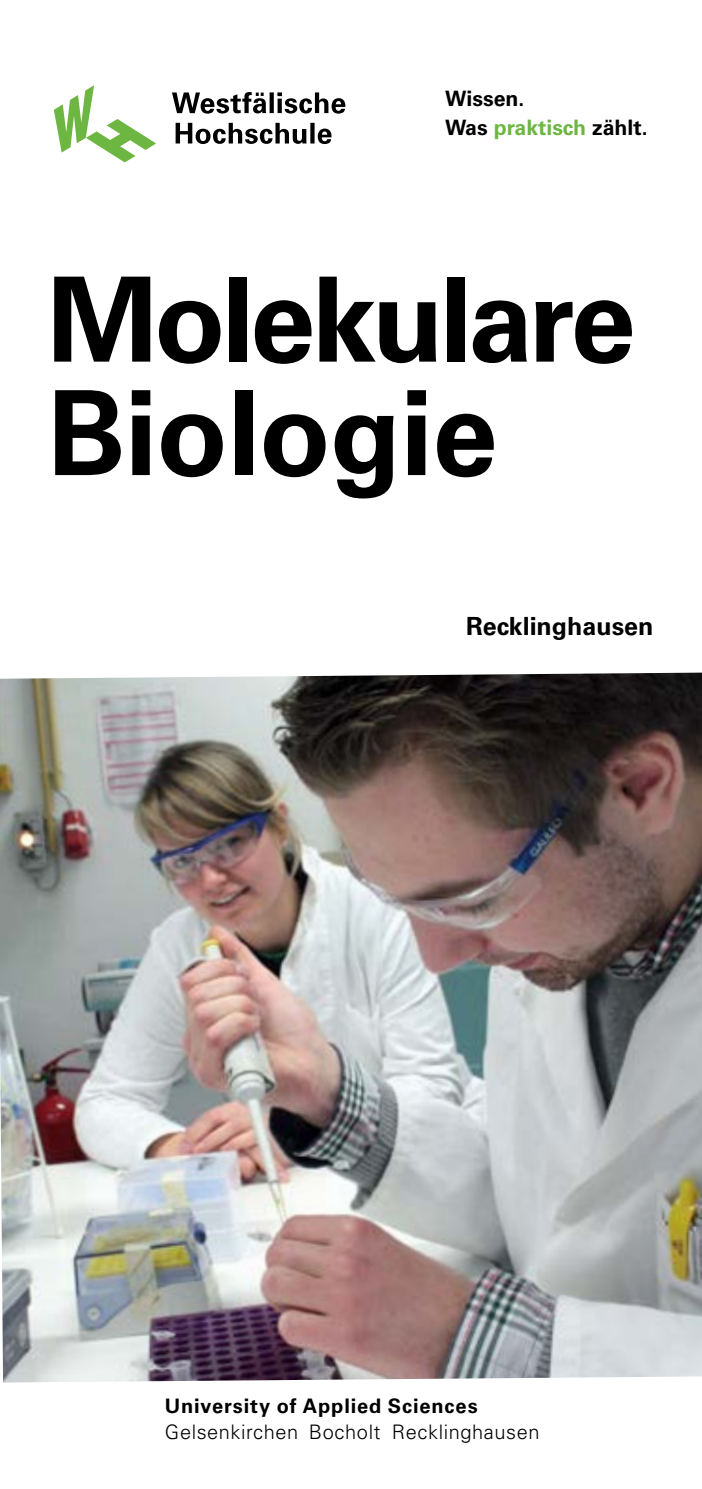
<style>
.page{position:relative;width:702px;height:1489px;background:#fff}
.page>*{position:absolute;margin:0;border:0;box-sizing:border-box;transform-origin:0 0}
.t1{font:700 117.5px/113.5px "Univers LT Std";letter-spacing:-.035em;color:#000}
.t2{font:700 25px "Univers LT Std";color:#000}
.t3{font:700 21.25px/28.2px "Univers LT Std";color:#000}
.t4{font:300 20px "Univers LT Std";letter-spacing:.03em;color:#000}
.t5{font:700 20px "Univers LT Std";letter-spacing:.045em;color:#000}
.s1{color:#6cb641}
</style>
<div class="page">
<img style="left:0;top:672px;width:702px;height:710px">
<svg style="left:175px;top:123px;width:156px;height:21px"></svg>
<svg style="left:172px;top:92px;width:173px;height:22px"></svg>
<svg style="left:54px;top:85px;width:102px;height:77px"></svg>
<p class="t3" style="left:445px;top:85px;width:204px">Wissen.<br>Was <span class="s1">praktisch</span> zählt.</p>
<h1 class="t1" style="left:47px;top:264px;width:590px">Molekulare<br>Biologie</h1>
<p class="t2" style="left:466px;top:611px;width:189px">Recklinghausen</p>
<p class="t5" style="left:165px;top:1394px;width:314px">University of Applied Sciences</p>
<p class="t4" style="left:165px;top:1419px;width:376px">Gelsenkirchen Bocholt Recklinghausen</p>
</div>
